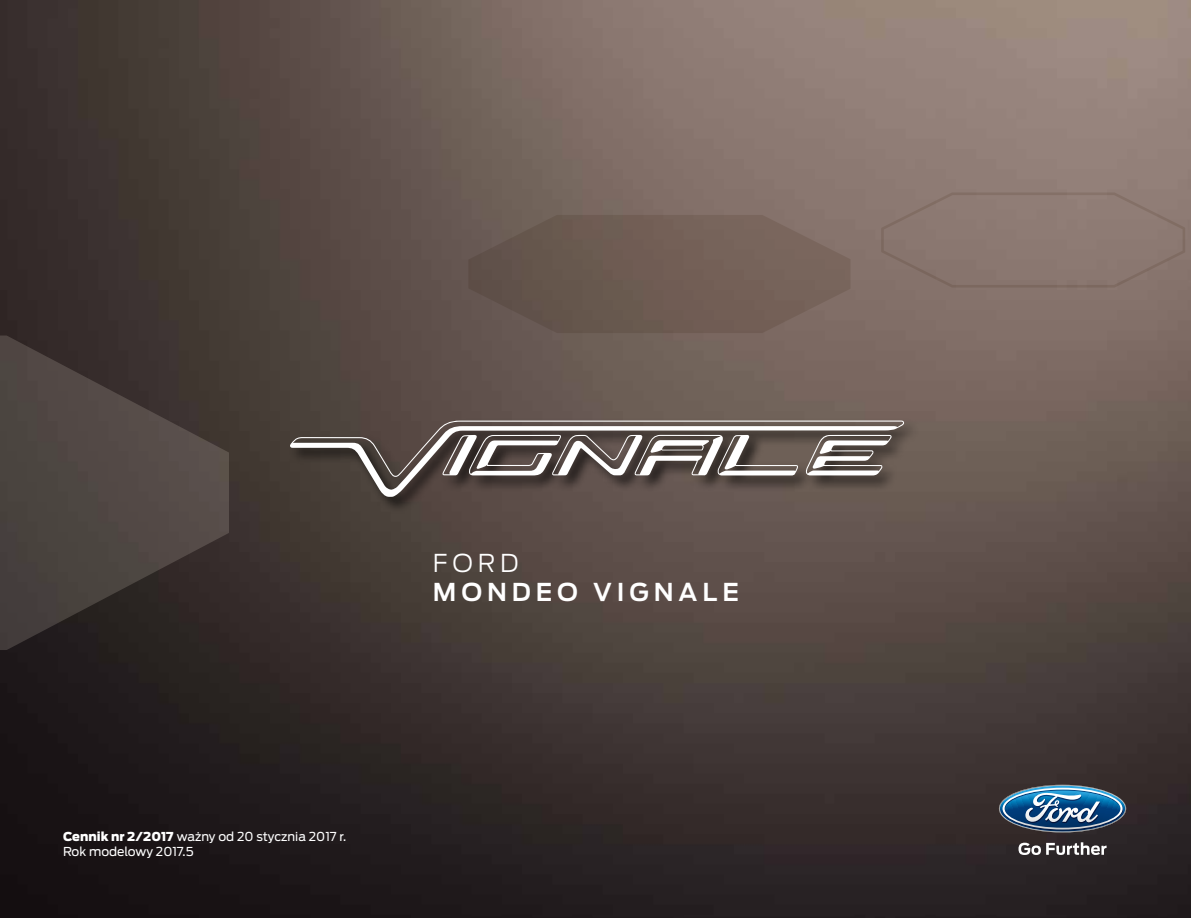
<style>
.page{position:relative;width:1191px;height:918px;background:#fff}
.page>*{position:absolute;margin:0;border:0;box-sizing:border-box;transform-origin:0 0}
.t1{font:600 24.5px "Ford Antenna";letter-spacing:.2em;color:#fff}
.t2{font:300 24.5px "Ford Antenna";color:#fff}
.t3{font:12.25px/14.7px "Ford Antenna";color:#fff}
.s1{font-weight:900}
</style>
<div class="page">
<img style="left:0;top:0;width:1191px;height:918px">
<div style="left:288px;top:418px;width:632px;height:95px;background:#000;opacity:.75"></div>
<svg style="left:290px;top:420px;width:614px;height:77px;background:#6a5f5a"></svg>
<svg style="left:805px;top:435px;width:86px;height:40px"></svg>
<svg style="left:442px;top:435px;width:356px;height:40px"></svg>
<svg style="left:468px;top:215px;width:382px;height:118px;background:#6f5d55"></svg>
<div style="left:881px;top:192px;width:304px;height:95px;background:#8c7972"></div>
<svg style="left:0;top:334px;width:231px;height:318px;background:#453c39"></svg>
<svg style="left:1018px;top:842px;width:88px;height:13px"></svg>
<img style="left:999px;top:785px;width:127px;height:47px">
<h1 class="t2" style="left:433px;top:542px;width:87px">FORD</h1>
<h1 class="t1" style="left:433px;top:570px;width:307px">MONDEO VIGNALE</h1>
<p class="t3" style="left:63px;top:828px;width:285px"><span class="s1">Cennik nr 2/2017</span> ważny od 20 stycznia 2017 r.<br>Rok modelowy 2017.5</p>
</div>
